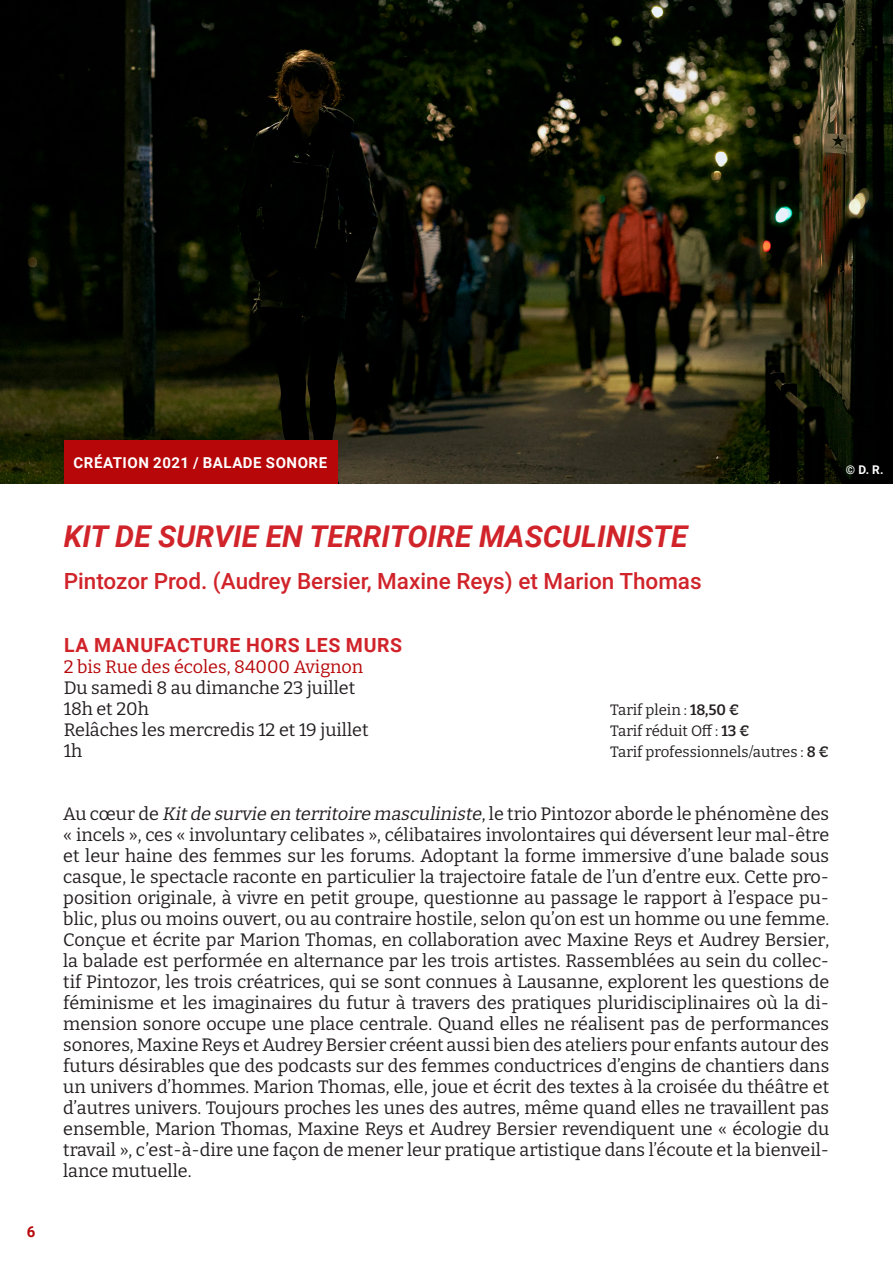
<style>
.page{position:relative;width:893px;height:1263px;background:#fff}
.page>*{position:absolute;margin:0;border:0;box-sizing:border-box;transform-origin:0 0}
.t1{font:italic 700 30px "Roboto";color:#d1232a}
.Auteur{font:500 22.5px "Roboto";color:#d1232a}
.Lieu{font:700 19.5px "Roboto";letter-spacing:.035em;color:#d1232a}
.Texte{font:18px/21px "Bitter";color:#231f20;text-align:justify}
.Info{font:18px "Bitter";color:#231f20}
.Texte-2{font:18px "Bitter";color:#b70709}
.Info-2{font:15px "Bitter";color:#231f20}
.Distribution{font:700 15px "Roboto";letter-spacing:.035em;color:#fff}
.t2{font:700 15px "Roboto";color:#b70709}
.Distribution-2{font:700 12px "Roboto";color:#fff}
.s1{font-weight:600}
.s2{font-style:italic}
</style>
<div class="page">
<img style="left:0;top:0;width:893px;height:484px">
<div style="left:64px;top:440px;width:274px;height:44px;background:#b70709"></div>
<p class="t2" style="left:27px;top:1221px;width:10px">6</p>
<p class="Distribution" style="left:74px;top:452px;width:255px">CRÉATION 2021 / BALADE SONORE</p>
<p class="Distribution-2" style="left:846px;top:461px;width:39px">© D. R.</p>
<p class="t1" style="left:64px;top:515px;width:625px">KIT DE SURVIE EN TERRITOIRE MASCULINISTE</p>
<p class="Auteur" style="left:64px;top:565px;width:639px">Pintozor Prod. (Audrey Bersier, Maxine Reys) et Marion Thomas</p>
<p class="Lieu" style="left:64px;top:631px;width:340px">LA MANUFACTURE HORS LES MURS</p>
<p class="Texte-2" style="left:64px;top:655px;width:301px">2 bis Rue des écoles, 84000 Avignon</p>
<p class="Info" style="left:64px;top:676px;width:293px">Du samedi 8 au dimanche 23 juillet</p>
<p class="Info" style="left:64px;top:697px;width:87px">18h et 20h</p>
<p class="Info" style="left:64px;top:718px;width:306px">Relâches les mercredis 12 et 19 juillet</p>
<p class="Info" style="left:64px;top:739px;width:20px">1h</p>
<p class="Info-2" style="left:610px;top:700px;width:131px">Tarif plein : <span class="s1">18,50 €</span></p>
<p class="Info-2" style="left:610px;top:721px;width:141px">Tarif réduit Off : <span class="s1">13 €</span></p>
<p class="Info-2" style="left:610px;top:742px;width:220px">Tarif professionnels/autres : <span class="s1">8 €</span></p>
<p class="Texte" style="left:63px;top:803px;width:767px">Au cœur de <span class="s2">Kitde survie en territoire masculiniste</span>, le trio Pintozor aborde le phénomène des « incels », ces « involuntary celibates », célibataires involontaires qui déversent leur mal-être et leur haine des femmes sur les forums. Adoptant la forme immersive d’une balade sous casque, le spectacle raconte en particulier la trajectoire fatale de l’un d’entre eux. Cette pro&shy;position originale, à vivre en petit groupe, questionne au passage le rapport à l’espace pu&shy;blic, plus ou moins ouvert, ou au contraire hostile, selon qu’on est un homme ou une femme.<br>Conçue et écrite par Marion Thomas, en collaboration avec Maxine Reys et Audrey Bersier, la balade est performée en alternance par les trois artistes. Rassemblées au sein du collec&shy;tif Pintozor, les trois créatrices, qui se sont connues à Lausanne, explorent les questions de féminisme et les imaginaires du futur à travers des pratiques pluridisciplinaires où la di&shy;mension sonore occupe une place centrale. Quand elles ne réalisent pas de performances sonores, Maxine Reys et Audrey Bersier créent aussi bien des ateliers pour enfants autour des futurs désirables que des podcasts sur des femmes conductrices d’engins de chantiers dans un univers d’hommes. Marion Thomas, elle, joue et écrit des textes à la croisée du théâtre et d’autres univers. Toujours proches les unes des autres, même quand elles ne travaillent pas ensemble, Marion Thomas, Maxine Reys et Audrey Bersier revendiquent une « écologie du travail », c’est-à-dire une façon de mener leur pratique artistique dans l’écoute et la bienveil&shy;lance mutuelle.</p>
</div>
